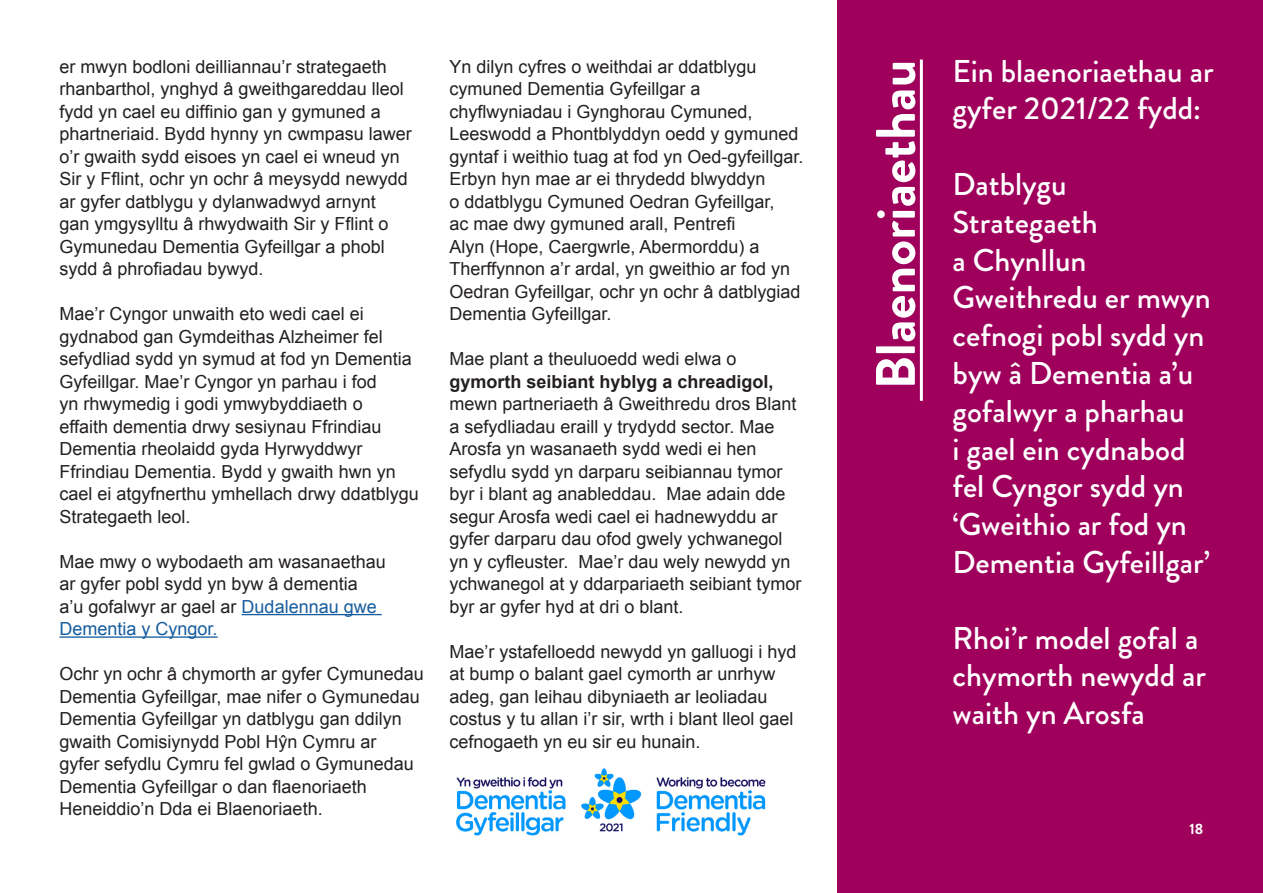
<style>
.page{position:relative;width:1263px;height:893px;background:#fff}
.page>*{position:absolute;margin:0;border:0;box-sizing:border-box;transform-origin:0 0}
.t1{font:700 55.5px "Brandon Grotesque";color:#fff}
.t2{font:500 31.5px/37.8px "Brandon Grotesque";color:#fff}
.t3{font:18px/22.5px "Arial";color:#231f20}
.t4{font:700 15px "Brandon Grotesque";color:#fff}
.s1{color:#175d9e}
.s2{font-weight:700}
</style>
<div class="page">
<hr style="left:242px;top:614px;width:140px;height:1px;background:#175d9e">
<hr style="left:60px;top:636px;width:158px;height:2px;background:#175d9e">
<img style="left:456px;top:768px;width:310px;height:68px">
<div style="left:838px;top:0;width:425px;height:893px;background:#9e005c"></div>
<hr style="left:920px;top:60px;width:3px;height:341px;background:#fff">
<p class="t3" style="left:60px;top:55px;width:354px">er mwyn bodloni deilliannau’r strategaeth rhanbarthol, ynghyd â gweithgareddau lleol fydd yn cael eu diffinio gan y gymuned a phartneriaid. Bydd hynny yn cwmpasu lawer o’r gwaith sydd eisoes yn cael ei wneud yn Sir y Fflint, ochr yn ochr â meysydd newydd ar gyfer datblygu y dylanwadwyd arnynt<br>gan ymgysylltu â rhwydwaith Sir y Fflint o Gymunedau Dementia Gyfeillgar a phobl sydd â phrofiadau bywyd.</p>
<p class="t3" style="left:60px;top:303px;width:361px">Mae’r Cyngor unwaith eto wedi cael ei gydnabod gan Gymdeithas Alzheimer fel sefydliad sydd yn symud at fod yn Dementia Gyfeillgar. Mae’r Cyngor yn parhau i fod<br>yn rhwymedig i godi ymwybyddiaeth o<br>effaith dementia drwy sesiynau Ffrindiau Dementia rheolaidd gyda Hyrwyddwyr Ffrindiau Dementia. Bydd y gwaith hwn yn cael ei atgyfnerthu ymhellach drwy ddatblygu Strategaeth leol.</p>
<p class="t3" style="left:60px;top:550px;width:328px">Mae mwy o wybodaeth am wasanaethau ar gyfer pobl sydd yn byw â dementia a’u gofalwyr ar gael ar <span class="s1">Dudalennau gwe<br>Dementia y Cyngor.</span></p>
<p class="t3" style="left:60px;top:663px;width:366px">Ochr yn ochr â chymorth ar gyfer Cymunedau Dementia Gyfeillgar, mae nifer o Gymunedau Dementia Gyfeillgar yn datblygu gan ddilyn gwaith Comisiynydd Pobl Hŷn Cymru ar<br>gyfer sefydlu Cymru fel gwlad o Gymunedau Dementia Gyfeillgar o dan flaenoriaeth Heneiddio’n Dda ei Blaenoriaeth.</p>
<p class="t3" style="left:449px;top:55px;width:356px">Yn dilyn cyfres o weithdai ar ddatblygu cymuned Dementia Gyfeillgar a chyflwyniadau i Gynghorau Cymuned, Leeswodd a Phontblyddyn oedd y gymuned gyntaf i weithio tuag at fod yn Oed-gyfeillgar.<br>Erbyn hyn mae ar ei thrydedd blwyddyn<br>o ddatblygu Cymuned Oedran Gyfeillgar,<br>ac mae dwy gymuned arall, Pentrefi<br>Alyn (Hope, Caergwrle, Abermorddu) a Therffynnon a’r ardal, yn gweithio ar fod yn Oedran Gyfeillgar, ochr yn ochr â datblygiad Dementia Gyfeillgar.</p>
<p class="t3" style="left:449px;top:348px;width:354px">Mae plant a theuluoedd wedi elwa o <span class="s2">gymorth seibiant hyblyg a chreadigol, </span>mewn partneriaeth â Gweithredu dros Blant a sefydliadau eraill y trydydd sector. Mae Arosfa yn wasanaeth sydd wedi ei hen sefydlu sydd yn darparu seibiannau tymor byr i blant ag anableddau. Mae adain dde segur Arosfa wedi cael ei hadnewyddu ar gyfer darparu dau ofod gwely ychwanegol yn y cyfleuster. Mae’r dau wely newydd yn ychwanegol at y ddarpariaeth seibiant tymor byr ar gyfer hyd at dri o blant.</p>
<p class="t3" style="left:449px;top:640px;width:349px">Mae’r ystafelloedd newydd yn galluogi i hyd at bump o balant gael cymorth ar unrhyw adeg, gan leihau dibyniaeth ar leoliadau costus y tu allan i’r sir, wrth i blant lleol gael cefnogaeth yn eu sir eu hunain.</p>
<p class="t1" style="left:857px;top:390px;width:332px;rotate:-90deg">Blaenoriaethau</p>
<p class="t2" style="left:952px;top:52px;width:263px">Ein blaenoriaethau ar gyfer 2021/22 fydd:</p>
<p class="t2" style="left:952px;top:166px;width:116px">Datblygu</p>
<p class="t2" style="left:952px;top:204px;width:260px">Strategaeth<br>a Chynllun<br>Gweithredu er mwyn cefnogi pobl sydd yn byw â Dementia a’u gofalwyr a pharhau<br>i gael ein cydnabod fel Cyngor sydd yn ‘Gweithio ar fod yn<br>Dementia Gyfeillgar’</p>
<p class="t2" style="left:952px;top:619px;width:255px">Rhoi’r model gofal a chymorth newydd ar waith yn Arosfa</p>
<p class="t4" style="left:1189px;top:819px;width:15px">18</p>
</div>
